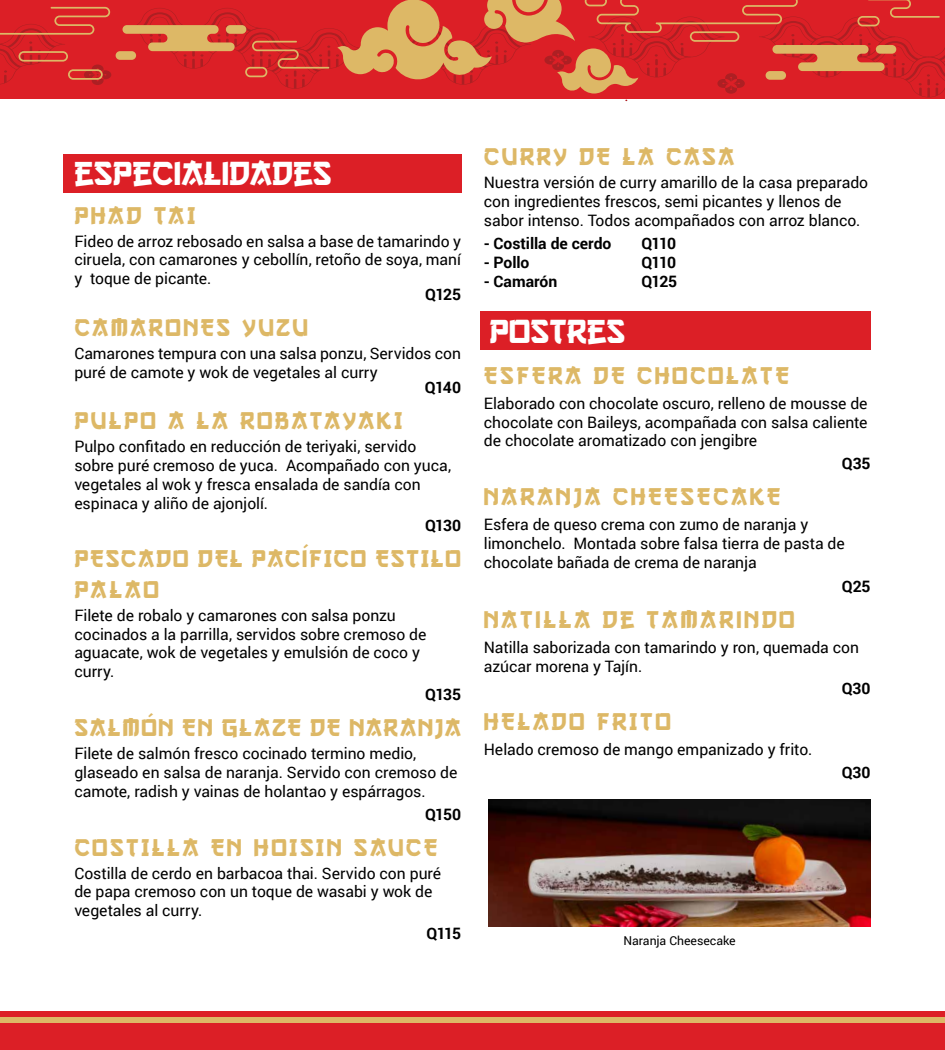
<style>
.page{position:relative;width:945px;height:1050px;background:#fff}
.page>*{position:absolute;margin:0;border:0;box-sizing:border-box;transform-origin:0 0}
.t1{font:35px "Gangof Three";color:#fff}
.t2{font:25.38px "Gangof Three";letter-spacing:.095em;color:#ddb866}
.t3{font:25.38px/30.4px "Gangof Three";letter-spacing:.065em;color:#ddb866}
.t4{font:25.38px "Gangof Three";letter-spacing:.07em;color:#ddb866}
.t5{font:15.75px/18.9px "Roboto";letter-spacing:-.005em;color:#000}
.t6{font:700 15.75px "Roboto";letter-spacing:-.01em;color:#000}
.t7{font:12.25px "Roboto";color:#000}
</style>
<div class="page">
<div style="left:0;top:1012px;width:945px;height:38px;background:#dc1f26"></div>
<div style="left:0;top:1018px;width:945px;height:5px;background:#ddb866"></div>
<div style="left:0;top:0;width:945px;height:99px;background:#dc1f26"></div>
<svg style="left:0;top:7px;width:111px;height:78px"></svg>
<div style="left:116px;top:51px;width:20px;height:9px;background:#ddb866;border-radius:4px"></div>
<svg style="left:123px;top:0;width:822px;height:101px"></svg>
<div style="left:63px;top:155px;width:398px;height:38px;background:#dc1f26"></div>
<div style="left:480px;top:312px;width:391px;height:38px;background:#dc1f26"></div>
<img style="left:489px;top:800px;width:382px;height:127px">
<h1 class="t1" style="left:74px;top:152px;width:259px">ESPECIALIDADES</h1>
<h2 class="t2" style="left:74px;top:200px;width:123px">PHAD TAI</h2>
<p class="t5" style="left:74px;top:231px;width:388px;text-align:justify">Fideo de arroz rebosado en salsa a base de tamarindo y ciruela, con camarones y cebollín, retoño de soya, maní y toque de picante.</p>
<p class="t6" style="left:425px;top:283px;width:37px">Q125</p>
<h2 class="t2" style="left:74px;top:312px;width:235px">CAMARONES YUZU</h2>
<p class="t5" style="left:74px;top:343px;width:388px">Camarones tempura con una salsa ponzu, Servidos con puré de camote y wok de vegetales al curry</p>
<p class="t6" style="left:425px;top:376px;width:38px">Q140</p>
<h2 class="t2" style="left:74px;top:405px;width:330px">PULPO A LA ROBATAYAKI</h2>
<p class="t5" style="left:74px;top:436px;width:378px">Pulpo confitado en reducción de teriyaki, servido sobre puré cremoso de yuca. Acompañado con yuca, vegetales al wok y fresca ensalada de sandía con espinaca y aliño de ajonjolí.</p>
<p class="t6" style="left:425px;top:515px;width:38px">Q130</p>
<h2 class="t3" style="left:74px;top:543px;width:388px">PESCADO DEL PACÍFICO ESTILO<br>PALAO</h2>
<p class="t5" style="left:74px;top:605px;width:354px">Filete de robalo y camarones con salsa ponzu cocinados a la parrilla, servidos sobre cremoso de aguacate, wok de vegetales y emulsión de coco y curry.</p>
<p class="t6" style="left:425px;top:684px;width:38px">Q135</p>
<h2 class="t4" style="left:74px;top:713px;width:388px">SALMÓN EN GLAZE DE NARANJA</h2>
<p class="t5" style="left:74px;top:743px;width:385px">Filete de salmón fresco cocinado termino medio, glaseado en salsa de naranja. Servido con cremoso de camote, radish y vainas de holantao y espárragos.</p>
<p class="t6" style="left:425px;top:803px;width:38px">Q150</p>
<h2 class="t2" style="left:74px;top:832px;width:365px">COSTILLA EN HOISIN SAUCE</h2>
<p class="t5" style="left:74px;top:863px;width:368px">Costilla de cerdo en barbacoa thai. Servido con puré de papa cremoso con un toque de wasabi y wok de vegetales al curry.</p>
<p class="t6" style="left:427px;top:922px;width:36px">Q115</p>
<h2 class="t2" style="left:484px;top:142px;width:252px">CURRY DE LA CASA</h2>
<p class="t5" style="left:484px;top:172px;width:386px">Nuestra versión de curry amarillo de la casa preparado con ingredientes frescos, semi picantes y llenos de sabor intenso. Todos acompañados con arroz blanco.</p>
<p class="t6" style="left:484px;top:232px;width:129px">- Costilla de cerdo</p>
<p class="t6" style="left:641px;top:232px;width:36px">Q110</p>
<p class="t6" style="left:484px;top:251px;width:47px">- Pollo</p>
<p class="t6" style="left:641px;top:251px;width:36px">Q110</p>
<p class="t6" style="left:484px;top:270px;width:75px">- Camarón</p>
<p class="t6" style="left:641px;top:270px;width:37px">Q125</p>
<h1 class="t1" style="left:490px;top:311px;width:138px">POSTRES</h1>
<h2 class="t2" style="left:484px;top:360px;width:307px">ESFERA DE CHOCOLATE</h2>
<p class="t5" style="left:484px;top:393px;width:385px;text-align:justify">Elaborado con chocolate oscuro, relleno de mousse de chocolate con Baileys, acompañada con salsa caliente de chocolate aromatizado con jengibre</p>
<p class="t6" style="left:842px;top:452px;width:30px">Q35</p>
<h2 class="t2" style="left:484px;top:482px;width:298px">NARANJA CHEESECAKE</h2>
<p class="t5" style="left:484px;top:514px;width:362px">Esfera de queso crema con zumo de naranja y limonchelo. Montada sobre falsa tierra de pasta de chocolate bañada de crema de naranja</p>
<p class="t6" style="left:842px;top:575px;width:30px">Q25</p>
<h2 class="t2" style="left:484px;top:604px;width:312px">NATILLA DE TAMARINDO</h2>
<p class="t5" style="left:484px;top:637px;width:377px">Natilla saborizada con tamarindo y ron, quemada con azúcar morena y Tajín.</p>
<p class="t6" style="left:842px;top:677px;width:30px">Q30</p>
<h2 class="t2" style="left:484px;top:707px;width:188px">HELADO FRITO</h2>
<p class="t5" style="left:484px;top:739px;width:330px">Helado cremoso de mango empanizado y frito.</p>
<p class="t6" style="left:842px;top:761px;width:30px">Q30</p>
<p class="t7" style="left:624px;top:932px;width:114px">Naranja Cheesecake</p>
</div>
